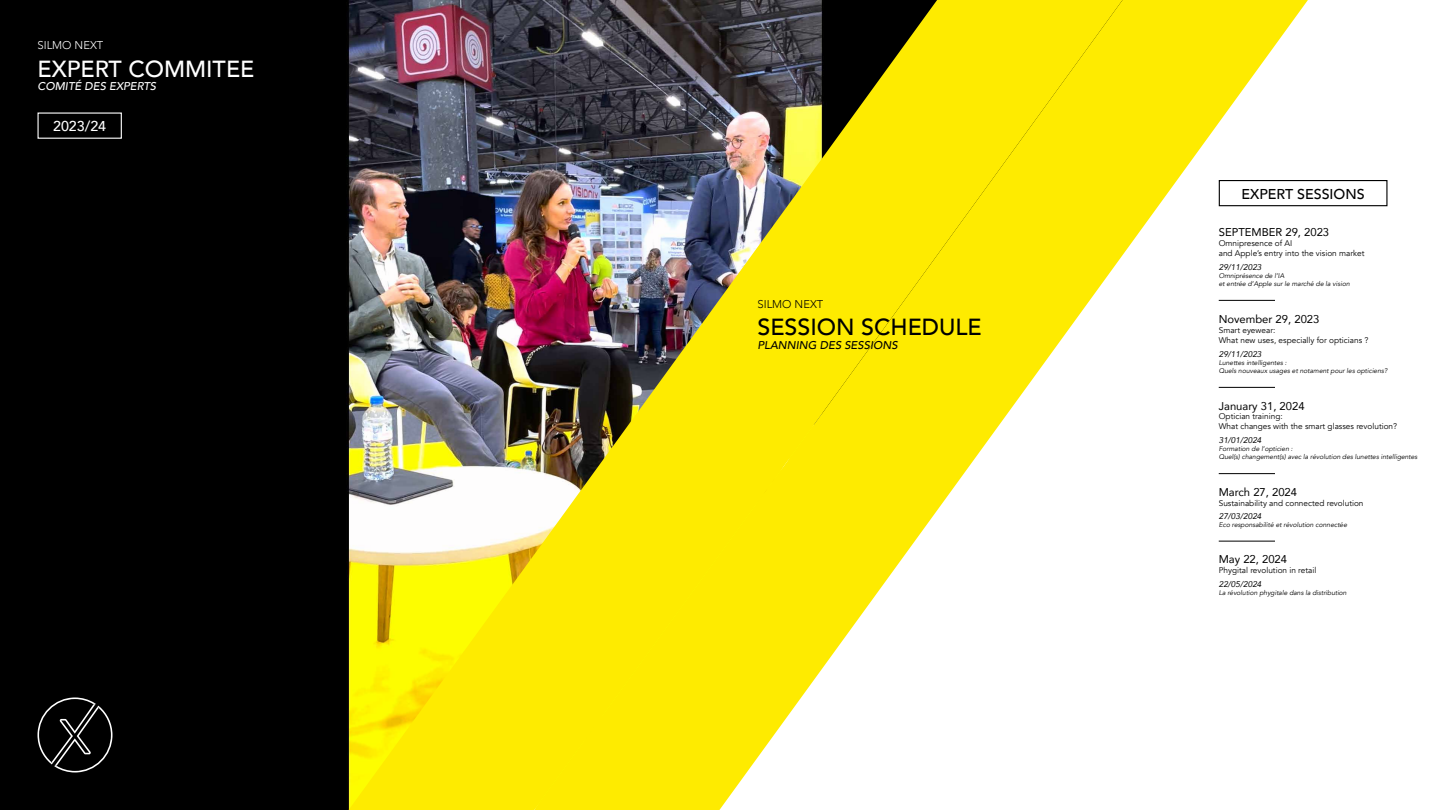
<style>
.page{position:relative;width:1440px;height:810px;background:#fff}
.page>*{position:absolute;margin:0;border:0;box-sizing:border-box;transform-origin:0 0}
.t1{font:500 23.25px "Avenir";color:#000}
.t2{font:500 23.25px "Avenir";color:#fff}
.t3{font:500 14.25px "Avenir";color:#000}
.t4{font:500 14.25px "Avenir";color:#fff}
.t5{font:11.25px "Avenir";color:#000}
.t6{font:italic 500 11.25px "Avenir";color:#000}
.t7{font:italic 500 11.25px "Avenir";color:#fff}
.t8{font:300 11.25px "Avenir";color:#fff}
.t9{font:300 11.25px "Avenir";color:#000}
.t10{font:8.25px/9.9px "Avenir";color:#000}
.t11{font:italic 8.25px "Avenir";color:#000}
.t12{font:italic 6.75px/8.1px "Avenir";color:#000}
</style>
<div class="page">
<div style="left:0;top:0;width:349px;height:810px;background:#000"></div>
<svg style="left:1123px;top:0;width:185px;height:542px"></svg>
<img style="left:349px;top:0;width:774px;height:810px">
<svg style="left:38px;top:697px;width:74px;height:76px;background:#1f1f1f"></svg>
<div style="left:1219px;top:180px;width:169px;height:26px;border:1px solid #000"></div>
<hr style="left:1219px;top:387px;width:56px;height:1px;background:#000">
<hr style="left:1219px;top:300px;width:56px;height:1px;background:#000">
<hr style="left:1219px;top:473px;width:56px;height:1px;background:#000">
<hr style="left:1219px;top:541px;width:56px;height:1px;background:#000">
<h3 class="t8" style="left:38px;top:38px;width:67px">SILMO NEXT</h3>
<h1 class="t2" style="left:38px;top:48px;width:218px">EXPERT COMMITEE</h1>
<h3 class="t7" style="left:38px;top:80px;width:120px">COMITÉ DES EXPERTS</h3>
<h2 class="t4" style="left:53px;top:114px;width:55px">2023/24</h2>
<h3 class="t9" style="left:758px;top:297px;width:67px">SILMO NEXT</h3>
<h1 class="t1" style="left:758px;top:307px;width:226px">SESSION SCHEDULE</h1>
<h3 class="t6" style="left:758px;top:338px;width:142px">PLANNING DES SESSIONS</h3>
<h2 class="t3" style="left:1242px;top:181px;width:125px">EXPERT SESSIONS</h2>
<h3 class="t5" style="left:1219px;top:223px;width:112px">SEPTEMBER 29, 2023</h3>
<p class="t10" style="left:1219px;top:239px;width:147px">Omnipresence of AI<br>and Apple’s entry into the vision market</p>
<p class="t11" style="left:1219px;top:262px;width:44px">29/11/2023</p>
<p class="t12" style="left:1219px;top:271px;width:133px">Omniprésence de l’IA<br>et entrée d’Apple sur le marché de la vision</p>
<h3 class="t5" style="left:1219px;top:310px;width:102px">November 29, 2023</h3>
<p class="t10" style="left:1219px;top:326px;width:151px">Smart eyewear:<br>What new uses, especially for opticians ?</p>
<p class="t11" style="left:1219px;top:349px;width:44px">29/11/2023</p>
<p class="t12" style="left:1219px;top:358px;width:170px">Lunettes intelligentes :<br>Quels nouveaux usages et notament pour les opticiens?</p>
<h3 class="t5" style="left:1219px;top:397px;width:87px">January 31, 2024</h3>
<p class="t10" style="left:1219px;top:412px;width:180px">Optician training:<br>What changes with the smart glasses revolution?</p>
<p class="t11" style="left:1219px;top:435px;width:44px">31/01/2024</p>
<p class="t12" style="left:1219px;top:445px;width:200px">Formation de l’opticien :<br>Quel(s) changement(s) avec la révolution des lunettes intelligentes</p>
<h3 class="t5" style="left:1219px;top:483px;width:80px">March 27, 2024</h3>
<p class="t10" style="left:1219px;top:498px;width:146px">Sustainability and connected revolution</p>
<p class="t11" style="left:1219px;top:511px;width:44px">27/03/2024</p>
<p class="t12" style="left:1219px;top:521px;width:130px">Eco responsabilité et révolution connectée</p>
<h3 class="t5" style="left:1219px;top:550px;width:70px">May 22, 2024</h3>
<p class="t10" style="left:1219px;top:566px;width:99px">Phygital revolution in retail</p>
<p class="t11" style="left:1219px;top:579px;width:44px">22/05/2024</p>
<p class="t12" style="left:1219px;top:588px;width:129px">La révolution phygitale dans la distribution</p>
</div>
